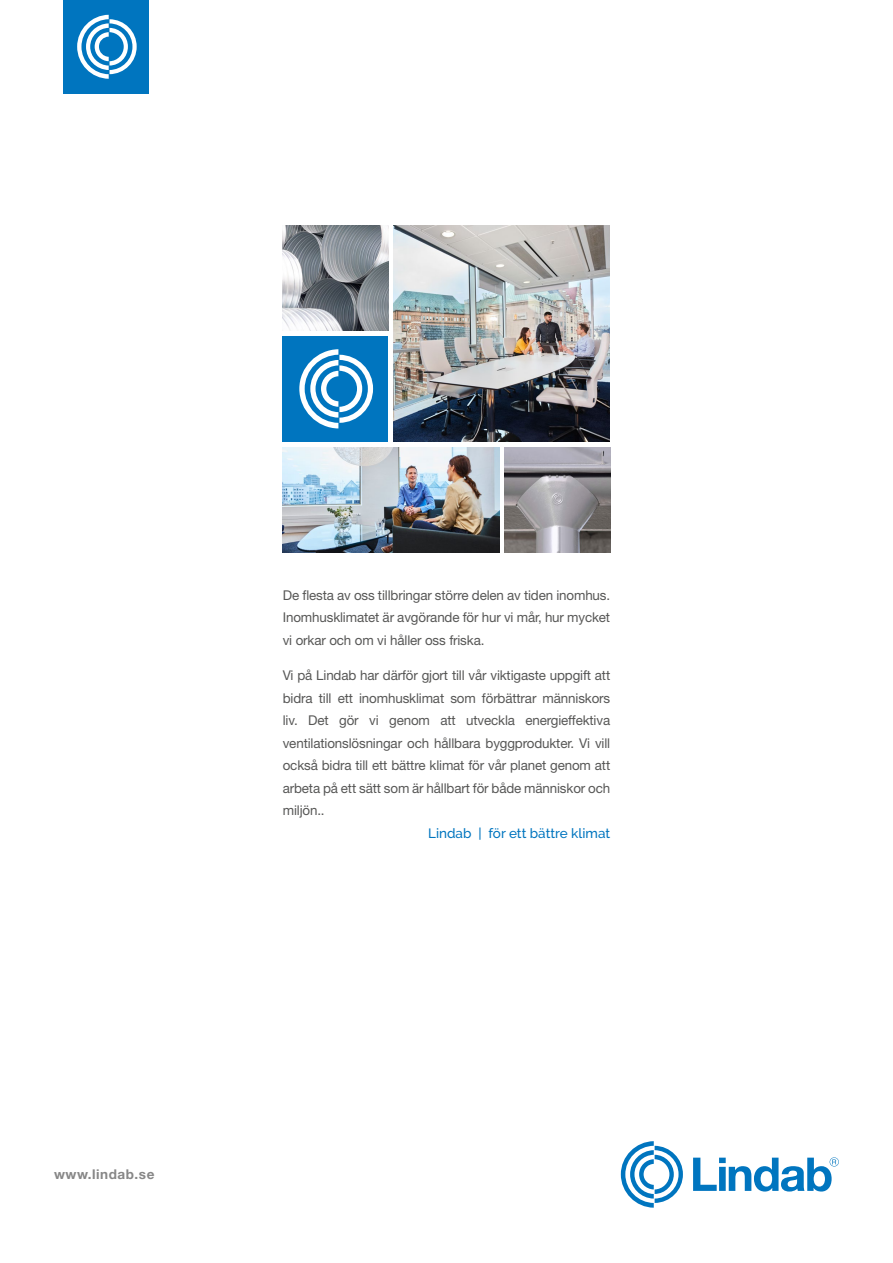
<style>
.page{position:relative;width:893px;height:1263px;background:#fff}
.page>*{position:absolute;margin:0;border:0;box-sizing:border-box;transform-origin:0 0}
.t1{font:13.5px/22.5px "Helvetica Neue LT Pro";letter-spacing:-.01em;color:#575756;text-align:justify}
.t2{font:500 13.5px "Raleway";color:#0075bf}
.t3{font:700 13.5px "Helvetica Neue LT Pro";letter-spacing:.04em;color:#878787}
</style>
<div class="page">
<svg style="left:693px;top:1157px;width:146px;height:34px"></svg>
<svg style="left:621px;top:1141px;width:62px;height:67px"></svg>
<div style="left:64px;top:0;width:85px;height:94px;background:#0075bf"></div>
<svg style="left:77px;top:15px;width:60px;height:64px"></svg>
<div style="left:283px;top:336px;width:105px;height:106px;background:#0075bf"></div>
<svg style="left:299px;top:349px;width:74px;height:79px"></svg>
<img style="left:283px;top:447px;width:216px;height:106px">
<img style="left:394px;top:225px;width:216px;height:217px">
<img style="left:505px;top:447px;width:105px;height:106px">
<img style="left:283px;top:225px;width:105px;height:106px">
<p class="t1" style="left:283px;top:583px;width:329px">De flesta av oss tillbringar större delen av tiden inomhus.<br>Inomhusklimatet är avgörande för hur vi mår, hur mycket vi orkar och om vi håller oss friska.</p>
<p class="t1" style="left:283px;top:664px;width:329px">Vi på Lindab har därför gjort till vår viktigaste uppgift att bidra till ett inomhusklimat som förbättrar människors liv. Det gör vi genom att utveckla energieffektiva ventilationslösningar och hållbara byggprodukter. Vi vill också bidra till ett bättre klimat för vår planet genom att arbeta på ett sätt som är hållbart för både människor och miljön..</p>
<p class="t2" style="left:428px;top:825px;width:183px">Lindab | för ett bättre klimat</p>
<p class="t3" style="left:54px;top:1166px;width:102px">www.lindab.se</p>
</div>
